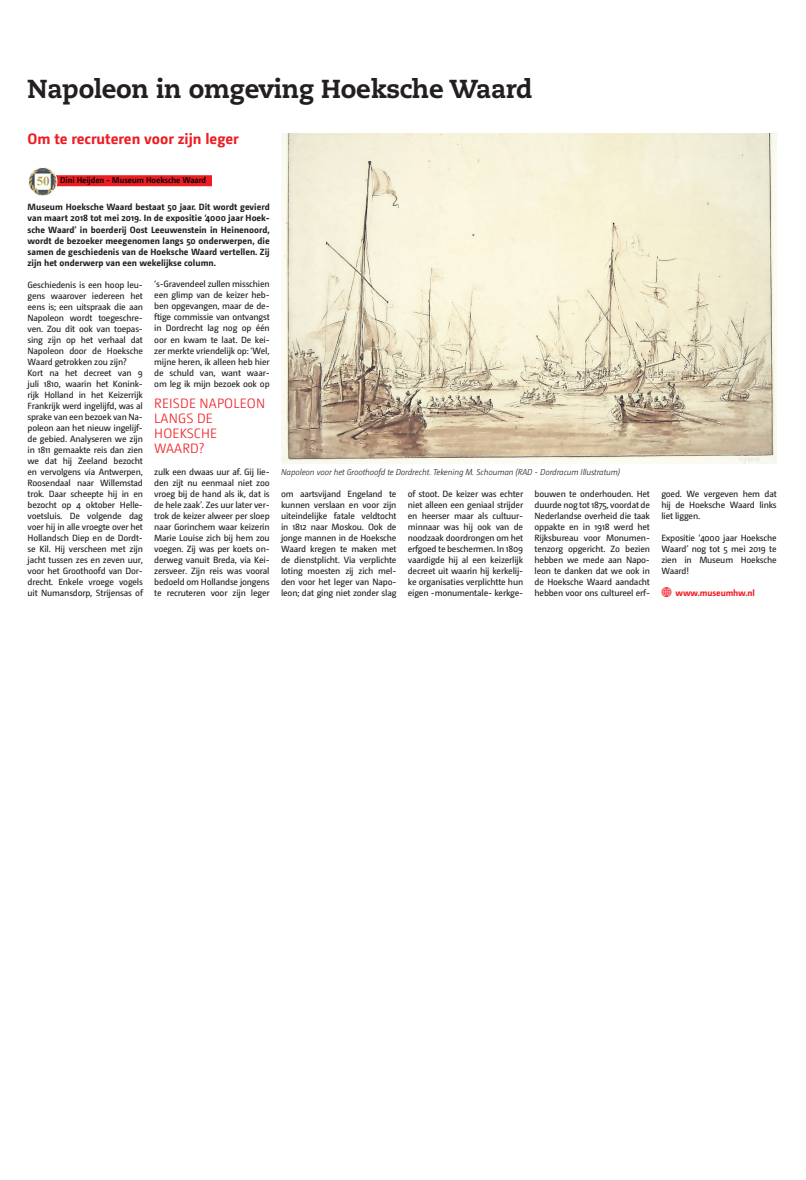
<style>
.page{position:relative;width:806px;height:1180px;background:#fff}
.page>*{position:absolute;margin:0;border:0;box-sizing:border-box;transform-origin:0 0}
.t1{font:800 26px "Caecilia LT Std";letter-spacing:-.01em;color:#231f20}
.t2{font:700 15px "Camingo";color:#ee1d23}
.t3{font:300 13.5px/15px "Camingo";letter-spacing:.015em;color:#ee1d23}
.t4{font:9px/11px "Camingo";letter-spacing:-.02em;color:#231f20;text-align:justify}
.t5{font:700 9px/11px "Camingo";color:#231f20;text-align:justify}
.t6{font:700 9px "Camingo";letter-spacing:-.01em;color:#ee1d23}
.t7{font:italic 300 8.5px "Camingo";letter-spacing:-.01em;color:#231f20}
.t8{font:600 8.5px "Camingo";letter-spacing:-.01em;color:#000}
</style>
<div class="page">
<img style="left:281px;top:133px;width:495px;height:330px">
<div style="left:54px;top:175px;width:158px;height:11px;background:#ee1d23"></div>
<img style="left:28px;top:167px;width:29px;height:29px;border-radius:14px">
<div style="left:28px;top:167px;width:29px;height:29px;border:1px solid #fff;border-radius:50%"></div>
<h1 class="t1" style="left:27px;top:73px;width:506px">Napoleon in omgeving Hoeksche Waard</h1>
<h2 class="t2" style="left:27px;top:130px;width:212px">Om te recruteren voor zijn leger</h2>
<p class="t8" style="left:60px;top:175px;width:147px">Dini Heijden - Museum Hoeksche Waard</p>
<p class="t5" style="left:27px;top:202px;width:243px">Museum Hoeksche Waard bestaat 50 jaar. Dit wordt gevierd van maart 2018 tot mei 2019. In de expositie ‘4000 jaar Hoek&shy;sche Waard’ in boerderij Oost Leeuwenstein in Heinenoord, wordt de bezoeker meegenomen langs 50 onderwerpen, die samen de geschiedenis van de Hoeksche Waard vertellen. Zij zijn het onderwerp van een wekelijkse column.</p>
<p class="t4" style="left:27px;top:279px;width:117px;text-align:left">Geschiedenis is een hoop leu&shy;gens waarover iedereen het eens is; een uitspraak die aan<br>Napoleon wordt toegeschre&shy;ven. Zou dit ook van toepas&shy;sing zijn op het verhaal dat<br>Napoleon door de Hoeksche<br>Waard getrokken zou zijn?<br>Kort na het decreet van 9 juli 1810, waarin het Konink&shy;rijk Holland in het Keizerrijk<br>Frankrijk werd ingelijfd, was al sprake van een bezoek van Na&shy;poleon aan het nieuw ingelijf&shy;de gebied. Analyseren we zijn in 1811 gemaakte reis dan zien we dat hij Zeeland bezocht en vervolgens via Antwerpen,<br>Roosendaal naar Willemstad trok. Daar scheepte hij in en bezocht op 4 oktober Helle&shy;voetsluis. De volgende dag voer hij in alle vroegte over het<br>Hollandsch Diep en de Dordt&shy;se Kil. Hij verscheen met zijn jacht tussen zes en zeven uur, voor het Groothoofd van Dor&shy;drecht. Enkele vroege vogels uit Numansdorp, Strijensas of</p>
<p class="t4" style="left:154px;top:279px;width:117px">‘s-Gravendeel zullen misschien een glimp van de keizer heb&shy;ben opgevangen, maar de de&shy;ftige commissie van ontvangst in Dordrecht lag nog op één oor en kwam te laat. De kei&shy;zer merkte vriendelijk op: ‘Wel, mijne heren, ik alleen heb hier de schuld van, want waar&shy;om leg ik mijn bezoek ook op</p>
<h3 class="t3" style="left:154px;top:395px;width:112px">REISDE NAPOLEON<br>LANGS DE<br>HOEKSCHE<br>WAARD?</h3>
<p class="t4" style="left:154px;top:466px;width:117px">zulk een dwaas uur af. Gij lie&shy;den zijt nu eenmaal niet zoo vroeg bij de hand als ik, dat is de hele zaak’. Zes uur later ver&shy;trok de keizer alweer per sloep naar Gorinchem waar keizerin Marie Louise zich bij hem zou voegen. Zij was per koets on&shy;derweg vanuit Breda, via Kei&shy;zersveer. Zijn reis was vooral bedoeld om Hollandse jongens te recruteren voor zijn leger</p>
<p class="t7" style="left:281px;top:467px;width:340px">Napoleon voor het Groothoofd te Dordrecht. Tekening M. Schouman (RAD - Dordracum Illustratum)</p>
<p class="t4" style="left:281px;top:488px;width:117px">om aartsvijand Engeland te kunnen verslaan en voor zijn uiteindelijke fatale veldtocht in 1812 naar Moskou. Ook de jonge mannen in de Hoeksche Waard kregen te maken met de dienstplicht. Via verplichte loting moesten zij zich mel&shy;den voor het leger van Napo&shy;leon; dat ging niet zonder slag</p>
<p class="t4" style="left:407px;top:488px;width:117px">of stoot. De keizer was echter niet alleen een geniaal strijder en heerser maar als cultuur&shy;minnaar was hij ook van de noodzaak doordrongen om het erfgoed te beschermen. In 1809 vaardigde hij al een keizerlijk decreet uit waarin hij kerkelij&shy;ke organisaties verplichtte hun eigen -monumentale- kerkge-</p>
<p class="t4" style="left:534px;top:488px;width:117px">bouwen te onderhouden. Het duurde nog tot 1875, voordat de Nederlandse overheid die taak oppakte en in 1918 werd het Rijksbureau voor Monumen&shy;tenzorg opgericht. Zo bezien hebben we mede aan Napo&shy;leon te danken dat we ook in de Hoeksche Waard aandacht hebben voor ons cultureel erf-</p>
<p class="t4" style="left:661px;top:488px;width:117px">goed. We vergeven hem dat hij de Hoeksche Waard links liet liggen.</p>
<p class="t4" style="left:661px;top:532px;width:117px">Expositie ‘4000 jaar Hoeksche Waard’ nog tot 5 mei 2019 te zien in Museum Hoeksche Waard!</p>
<p class="t6" style="left:675px;top:587px;width:81px">www.museumhw.nl</p>
</div>
